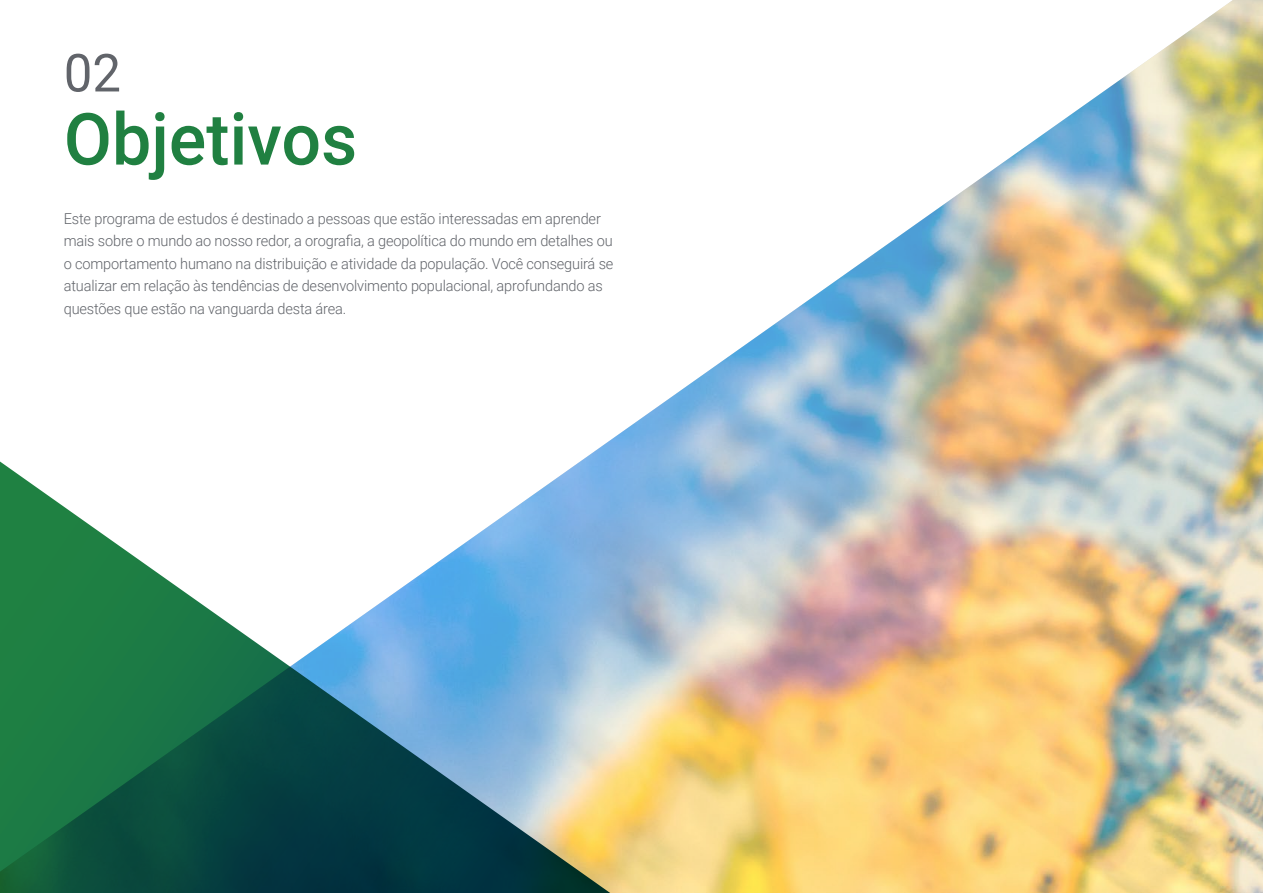
<style>
.page{position:relative;width:1263px;height:893px;background:#fff}
.page>*{position:absolute;margin:0;border:0;box-sizing:border-box;transform-origin:0 0}
.t1{font:500 72px "Roboto";color:#208041}
.t2{font:52.5px "Roboto";color:#61646a}
.t3{font:300 15px/22.5px "Roboto";letter-spacing:-.01em;color:#61646a}
</style>
<div class="page">
<img style="left:602px;top:0;width:661px;height:893px">
<svg style="left:0;top:446px;width:640px;height:447px"></svg>
<h2 class="t2" style="left:64px;top:36px;width:59px">02</h2>
<h1 class="t1" style="left:64px;top:89px;width:295px">Objetivos</h1>
<p class="t3" style="left:64px;top:207px;width:551px">Este programa de estudos é destinado a pessoas que estão interessadas em aprender mais sobre o mundo ao nosso redor, a orografia, a geopolítica do mundo em detalhes ou o comportamento humano na distribuição e atividade da população. Você conseguirá se atualizar em relação às tendências de desenvolvimento populacional, aprofundando as questões que estão na vanguarda desta área.</p>
</div>
